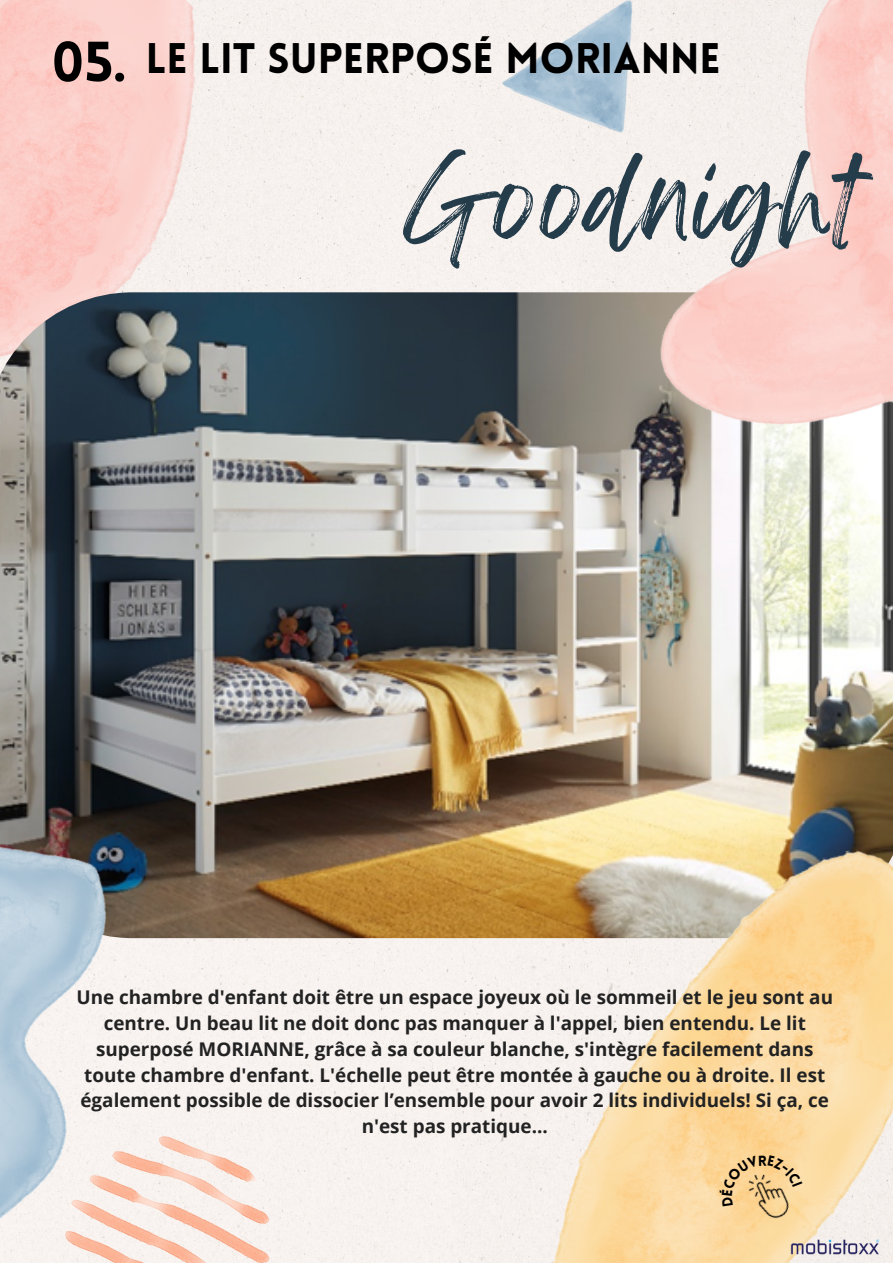
<style>
.page{position:relative;width:893px;height:1264px;background:#fff}
.page>*{position:absolute;margin:0;border:0;box-sizing:border-box;transform-origin:0 0}
.t1{font:93.75px "Feeling Passionate";letter-spacing:.05em;color:#253c4a}
.t2{font:900 41.85px "Lovelo";color:#000}
.t3{font:700 18.9px/25.8px "Open Sans";color:#222;text-align:center}
.s1{font-size:55.35px}
</style>
<div class="page">
<div style="left:177px;top:0;width:453px;height:1262px;background:#f7f2ef"></div>
<img style="left:0;top:0;width:297px;height:292px">
<img style="left:500px;top:0;width:130px;height:173px">
<img style="left:0;top:292px;width:892px;height:646px">
<img style="left:630px;top:0;width:262px;height:595px">
<img style="left:455px;top:838px;width:437px;height:424px">
<img style="left:0;top:786px;width:177px;height:476px">
<img style="left:66px;top:1136px;width:203px;height:126px">
<img style="left:787px;top:1234px;width:93px;height:28px">
<img style="left:735px;top:1206px;width:66px;height:20px">
<svg style="left:719px;top:1154px;width:83px;height:52px;background:#f2cd90"></svg>
<h2 class="t2" style="left:51px;top:42px;width:670px"><span class="s1">05.</span> LE LIT SUPERPOSÉ MORIANNE</h2>
<h1 class="t1" style="left:403px;top:124px;width:459px">Goodnight</h1>
<p class="t3" style="left:76px;top:983px;width:758px">Une chambre d'enfant doit être un espace joyeux où le sommeil et le jeu sont au centre. Un beau lit ne doit donc pas manquer à l'appel, bien entendu. Le lit superposé MORIANNE, grâce à sa couleur blanche, s'intègre facilement dans toute chambre d'enfant. L'échelle peut être montée à gauche ou à droite. Il est également possible de dissocier l’ensemble pour avoir 2 lits individuels! Si ça, ce n'est pas pratique...</p>
</div>
